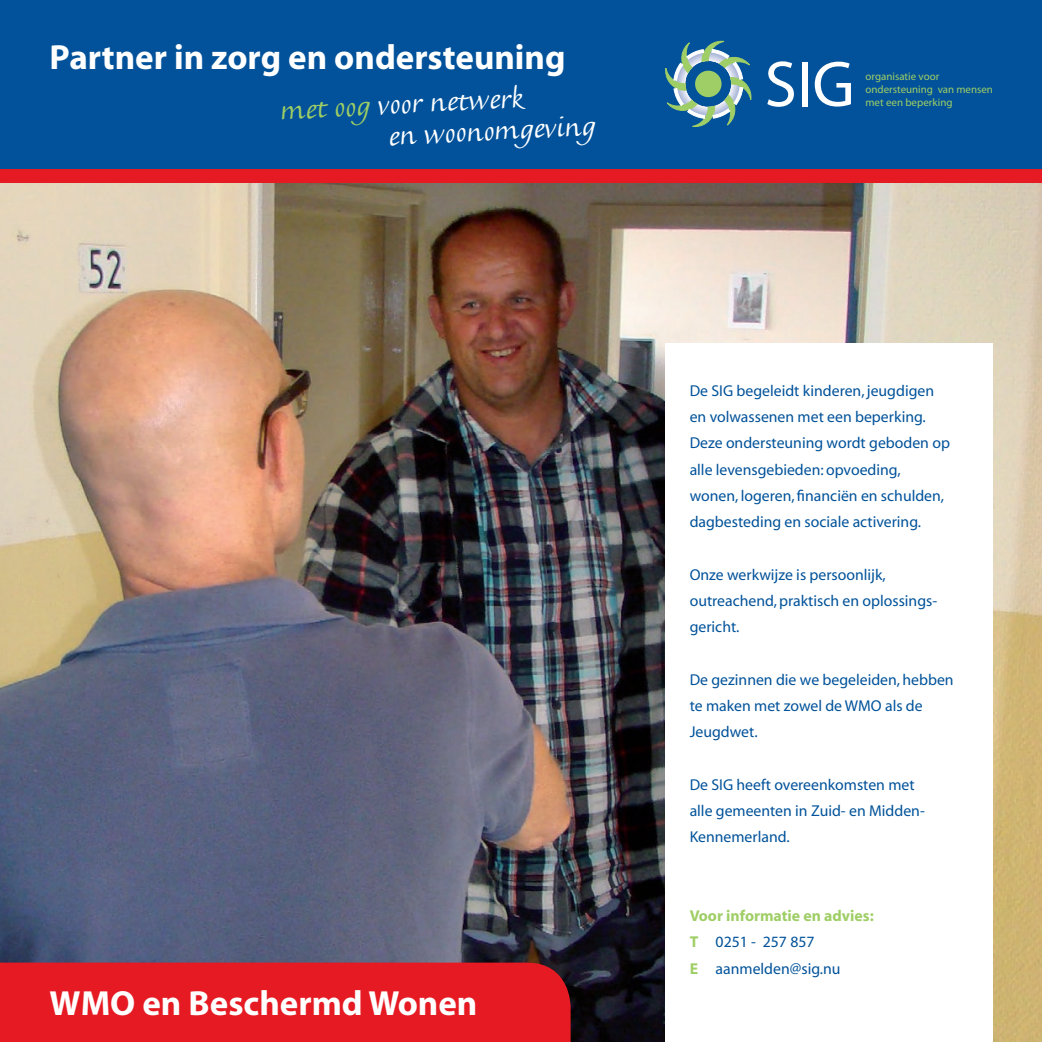
<style>
.page{position:relative;width:1042px;height:1042px;background:#fff}
.page>*{position:absolute;margin:0;border:0;box-sizing:border-box;transform-origin:0 0}
.t1{font:65.27px "Myriad";color:#fff}
.platte_tekst{font:700 35px "Myriad";color:#fff}
.platte_tekst-2{font:31.5px "Kasper";color:#fff}
.t2{font:15.75px/26.2px "Myriad";color:#01529a}
.t3{font:10.85px/13.1px "Myriad";color:#9fce66}
.s1{color:#9fce66}
.s2{font-weight:700;color:#9fce66}
</style>
<div class="page">
<img style="left:0;top:182px;width:1042px;height:860px">
<div style="left:0;top:164px;width:1042px;height:18px;background:#e51a23"></div>
<div style="left:0;top:0;width:1042px;height:169px;background:#01529a"></div>
<div style="left:665px;top:343px;width:327px;height:699px;background:#fff"></div>
<svg style="left:665px;top:41px;width:86px;height:86px"></svg>
<div style="left:0;top:962px;width:570px;height:80px;background:#e51a23"></div>
<p class="platte_tekst" style="left:50px;top:39px;width:517px">Partner in zorg en ondersteuning</p>
<p class="platte_tekst-2" style="left:279px;top:93px;width:245px;rotate:-3deg"><span class="s1">met oog</span> voor netwerk</p>
<p class="platte_tekst-2" style="left:388px;top:119px;width:209px;rotate:-3deg">en woonomgeving</p>
<p class="t1" style="left:764px;top:52px;width:91px">SIG</p>
<p class="t3" style="left:865px;top:70px;width:129px">organisatie voor ondersteuning van mensen met een beperking</p>
<p class="platte_tekst" style="left:50px;top:985px;width:429px">WMO en Beschermd Wonen</p>
<p class="t2" style="left:690px;top:378px;width:246px">De SIG begeleidt kinderen, jeugdigen en volwassenen met een beperking.</p>
<p class="t2" style="left:690px;top:431px;width:262px">Deze ondersteuning wordt geboden op alle levensgebieden: opvoeding,</p>
<p class="t2" style="left:690px;top:483px;width:256px">wonen, logeren, financiën en schulden, dagbesteding en sociale activering.</p>
<p class="t2" style="left:690px;top:562px;width:197px">Onze werkwijze is persoonlijk,</p>
<p class="t2" style="left:690px;top:588px;width:249px">outreachend, praktisch en oplossings-</p>
<p class="t2" style="left:690px;top:614px;width:51px">gericht.</p>
<p class="t2" style="left:690px;top:667px;width:265px">De gezinnen die we begeleiden, hebben te maken met zowel de WMO als de<br>Jeugdwet.</p>
<p class="t2" style="left:690px;top:772px;width:237px">De SIG heeft overeenkomsten met alle gemeenten in Zuid- en Midden-<br>Kennemerland.</p>
<p class="t2" style="left:690px;top:903px;width:186px"><span class="s2">Voor informatie en advies:<br>T</span> 0251 - 257 857<br><span class="s2">E</span> aanmelden@sig.nu</p>
</div>
